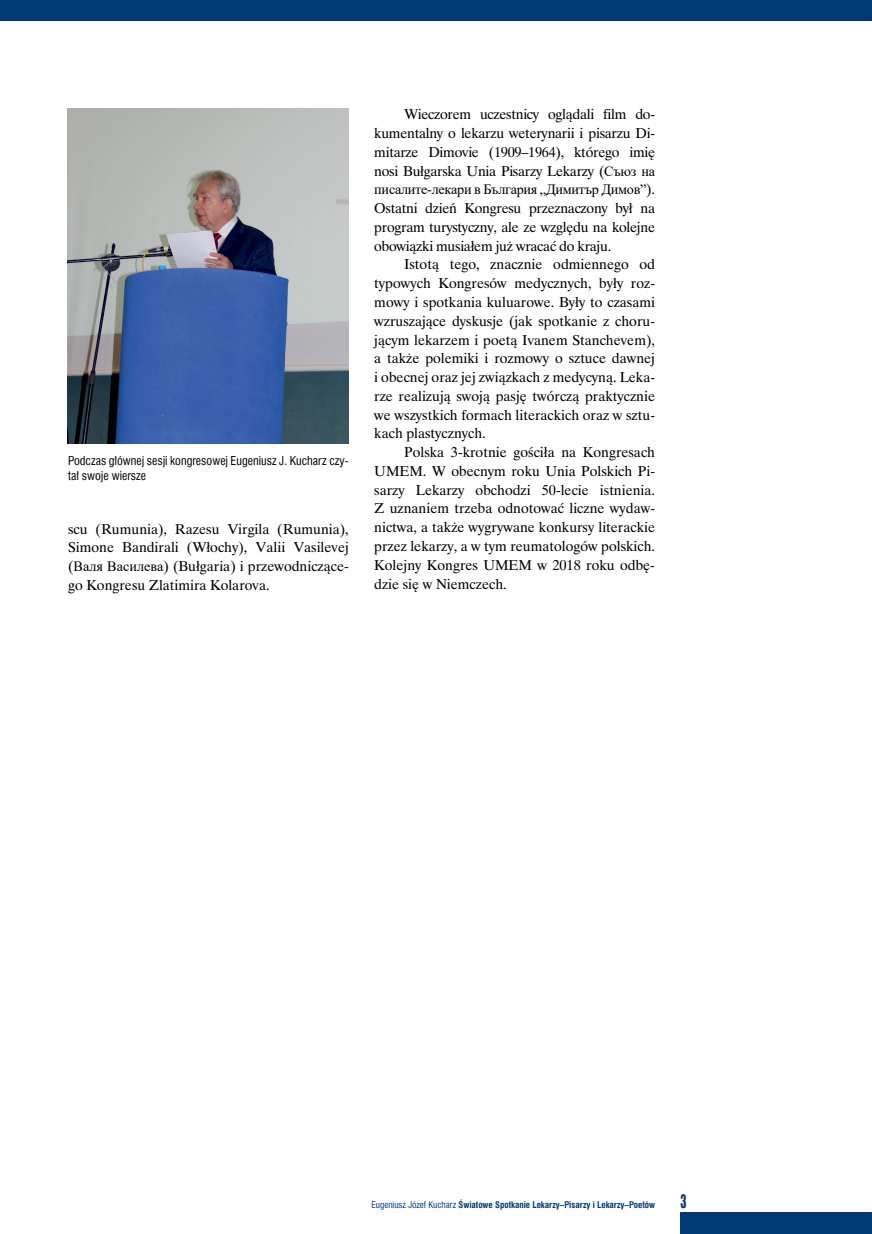
<style>
.page{position:relative;width:872px;height:1234px;background:#fff}
.page>*{position:absolute;margin:0;border:0;box-sizing:border-box;transform-origin:0 0}
.t1{font:18px "Swis 924 EU";color:#003976}
.t2{font:14.25px/18.8px "Time Ibis EE";color:#000;text-align:justify}
.t3{font:14.25px "Times New Roman";letter-spacing:-.02em;color:#000}
.t4{font:12px/14.7px "Swis 721 Cn EU";color:#000}
.t5{font:700 9px "Swis 721 Cn EU";color:#003976}
.s1{font-family:"Times New Roman"}
.s2{font-family:"Time Ibis EE"}
.s3{font-weight:400}
</style>
<div class="page">
<div style="left:680px;top:1212px;width:192px;height:21px;background:#003976"></div>
<div style="left:0;top:0;width:872px;height:21px;background:#003976"></div>
<img style="left:68px;top:108px;width:281px;height:335px">
<p class="t4" style="left:68px;top:453px;width:282px">Podczas głównej sesji kongresowej Eugeniusz J. Kucharz czy&shy;tał swoje wiersze</p>
<p class="t2" style="left:68px;top:519px;width:282px">scu (Rumunia), Razesu Virgila (Rumunia), Simone Bandirali (Włochy), Valii Vasilevej (<span class="s1">Валя Василева</span>) (Bułgaria) i przewodniczące&shy;go Kongresu Zlatimira Kolarova.</p>
<p class="t2" style="left:374px;top:105px;width:282px;text-indent:30px">Wieczorem uczestnicy oglądali film do&shy;kumentalny o lekarzu weterynarii i pisarzu Di&shy;mitarze Dimovie (1909–1964), którego imię nosi Bułgarska Unia Pisarzy Lekarzy (<span class="s1">Съюз на</span></p>
<p class="t3" style="left:374px;top:179px;width:282px">писалите-лекари в България „Димитър Димов”<span class="s2">).</span></p>
<p class="t2" style="left:374px;top:199px;width:282px">Ostatni dzień Kongresu przeznaczony był na program turystyczny, ale ze względu na kolejne obowiązki musiałem już wracać do kraju.</p>
<p class="t2" style="left:374px;top:255px;width:282px;text-indent:30px">Istotą tego, znacznie odmiennego od typowych Kongresów medycznych, były roz&shy;mowy i spotkania kuluarowe. Były to czasami wzruszające dyskusje (jak spotkanie z choru&shy;jącym lekarzem i poetą Ivanem Stanchevem), a także polemiki i rozmowy o sztuce dawnej i obecnej oraz jej związkach z medycyną. Leka&shy;rze realizują swoją pasję twórczą praktycznie we wszystkich formach literackich oraz w sztu&shy;kach plastycznych.</p>
<p class="t2" style="left:374px;top:442px;width:282px;text-indent:30px">Polska 3-krotnie gościła na Kongresach UMEM. W obecnym roku Unia Polskich Pi&shy;sarzy Lekarzy obchodzi 50-lecie istnienia.<br>Z uznaniem trzeba odnotować liczne wydaw&shy;nictwa, a także wygrywane konkursy literackie przez lekarzy, a w tym reumatologów polskich.<br>Kolejny Kongres UMEM w 2018 roku odbę&shy;dzie się w Niemczech.</p>
<p class="t5" style="left:371px;top:1198px;width:285px"><span class="s3">Eugeniusz Józef Kucharz</span> Światowe Spotkanie Lekarzy–Pisarzy i Lekarzy–Poetów</p>
<p class="t1" style="left:680px;top:1189px;width:8px">3</p>
</div>
